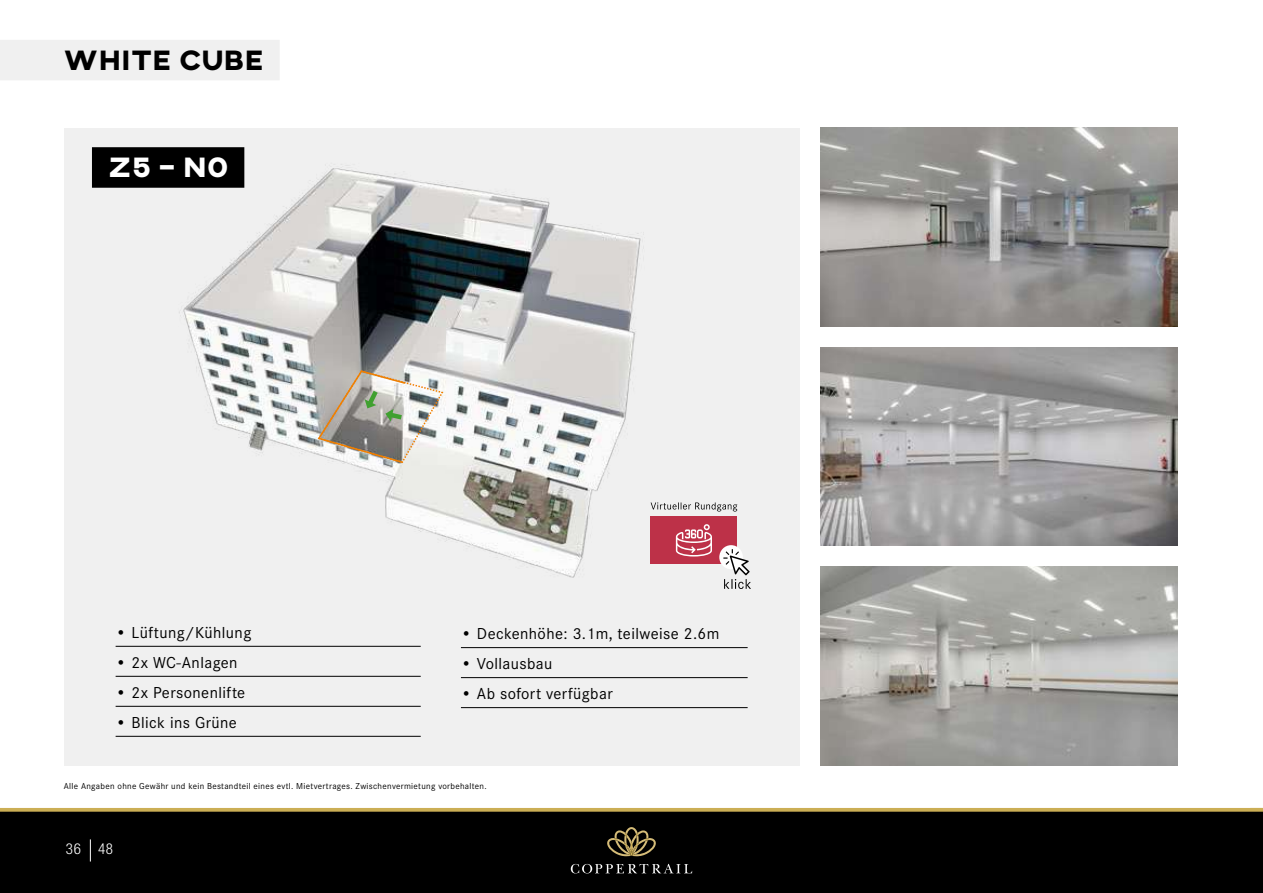
<style>
.page{position:relative;width:1263px;height:893px;background:#fff}
.page>*{position:absolute;margin:0;border:0;box-sizing:border-box;transform-origin:0 0}
.t1{font:800 28.5px "AXIS";letter-spacing:.025em;color:#000}
.t2{font:800 28.5px "AXIS";color:#fff}
.t3{font:16.5px "Corporate S";letter-spacing:.025em;color:#000}
.t4{font:300 condensed 15px "Helvetica Neue LT Pro";color:#fff}
.t5{font:9px "Corporate S";letter-spacing:.035em;color:#000}
</style>
<div class="page">
<div style="left:64px;top:128px;width:735px;height:637px;background:#f0f0f0"></div>
<img style="left:179px;top:154px;width:472px;height:424px">
<img style="left:821px;top:567px;width:357px;height:198px">
<img style="left:821px;top:347px;width:357px;height:199px">
<img style="left:821px;top:128px;width:357px;height:198px">
<hr style="left:116px;top:646px;width:305px;height:1px;background:#000">
<hr style="left:116px;top:676px;width:305px;height:1px;background:#000">
<hr style="left:116px;top:706px;width:305px;height:1px;background:#000">
<hr style="left:116px;top:736px;width:305px;height:1px;background:#000">
<hr style="left:461px;top:647px;width:287px;height:1px;background:#000">
<hr style="left:461px;top:677px;width:287px;height:1px;background:#000">
<hr style="left:461px;top:707px;width:287px;height:1px;background:#000">
<div style="left:651px;top:516px;width:86px;height:48px;background:#bd3148"></div>
<svg style="left:676px;top:524px;width:36px;height:32px"></svg>
<svg style="left:651px;top:502px;width:86px;height:9px"></svg>
<svg style="left:719px;top:545px;width:24px;height:24px"></svg>
<svg style="left:723px;top:549px;width:28px;height:40px"></svg>
<div style="left:0;top:40px;width:280px;height:40px;background:#f0f0f0"></div>
<div style="left:92px;top:147px;width:152px;height:41px;background:#000"></div>
<div style="left:0;top:808px;width:1263px;height:85px;background:#000"></div>
<svg style="left:0;top:808px;width:1263px;height:4px;background:#bba14e"></svg>
<svg style="left:571px;top:864px;width:121px;height:9px"></svg>
<svg style="left:607px;top:827px;width:49px;height:30px"></svg>
<svg style="left:90px;top:839px;width:1px;height:22px"></svg>
<svg style="left:317px;top:369px;width:127px;height:95px"></svg>
<h1 class="t1" style="left:64px;top:41px;width:201px">WHITE CUBE</h1>
<h1 class="t2" style="left:109px;top:148px;width:121px">Z5 – N0</h1>
<p class="t3" style="left:116px;top:623px;width:137px">• Lüftung/Kühlung</p>
<p class="t3" style="left:116px;top:653px;width:123px">• 2x WC-Anlagen</p>
<p class="t3" style="left:116px;top:683px;width:131px">• 2x Personenlifte</p>
<p class="t3" style="left:116px;top:713px;width:123px">• Blick ins Grüne</p>
<p class="t3" style="left:461px;top:624px;width:260px">• Deckenhöhe: 3.1m, teilweise 2.6m</p>
<p class="t3" style="left:461px;top:654px;width:93px">• Vollausbau</p>
<p class="t3" style="left:461px;top:684px;width:153px">• Ab sofort verfügbar</p>
<p class="t5" style="left:64px;top:781px;width:424px">Alle Angaben ohne Gewähr und kein Bestandteil eines evtl. Mietvertrages. Zwischenvermietung vorbehalten.</p>
<p class="t4" style="left:66px;top:840px;width:49px">36 48</p>
</div>
